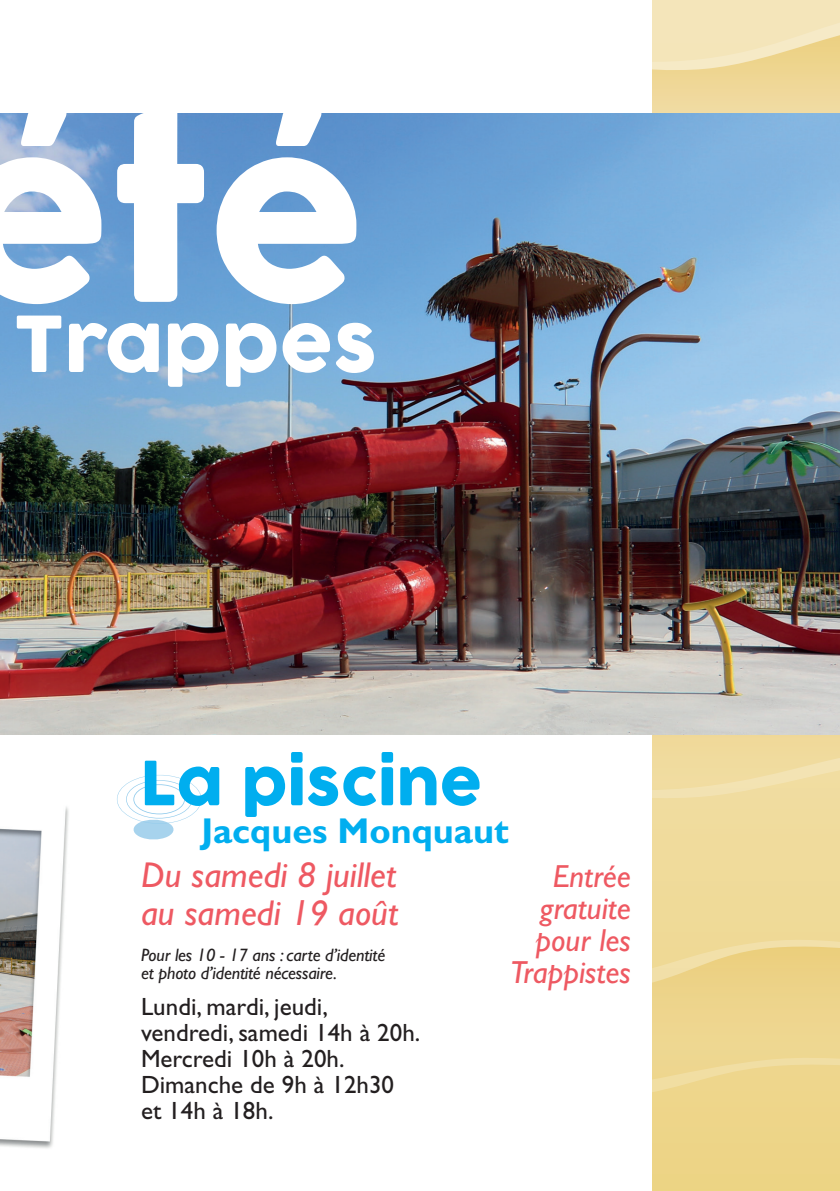
<style>
.page{position:relative;width:840px;height:1191px;background:#fff}
.page>*{position:absolute;margin:0;border:0;box-sizing:border-box;transform-origin:0 0}
.t1{font:60px "COCOGOOSE";color:#00aeef}
.t2{font:italic 36px/38px "Gill Sans Std";color:#ee5962}
.t3{font:700 36px "Gill Sans Std";color:#00aeef}
.t4{font:italic 32px/32px "Gill Sans Std";color:#ee5962;text-align:right}
.t5{font:25px/26px "Gill Sans Std";color:#231f20}
.t6{font:italic 18px/18px "Gill Sans Std";letter-spacing:-.01em;color:#231f20}
</style>
<div class="page">
<svg style="left:652px;top:0;width:187px;height:1191px;background:#eed892"></svg>
<svg style="left:652px;top:12px;width:187px;height:101px;background:#f1dea8"></svg>
<svg style="left:652px;top:734px;width:187px;height:94px;background:#f0dba0"></svg>
<svg style="left:652px;top:896px;width:187px;height:203px;background:#eed690"></svg>
<img style="left:0;top:113px;width:839px;height:621px">
<svg style="left:0;top:307px;width:373px;height:80px"></svg>
<svg style="left:0;top:113px;width:356px;height:191px"></svg>
<svg style="left:117px;top:775px;width:84px;height:65px"></svg>
<img style="left:0;top:807px;width:69px;height:341px">
<h1 class="t1" style="left:141px;top:738px;width:342px">La piscine</h1>
<h2 class="t3" style="left:201px;top:810px;width:309px">Jacques Monquaut</h2>
<h2 class="t2" style="left:141px;top:855px;width:259px">Du samedi 8 juillet au samedi 19 août</h2>
<p class="t6" style="left:141px;top:945px;width:245px">Pour les 10 - 17 ans : carte d’identité et photo d’identité nécessaire.</p>
<p class="t5" style="left:141px;top:993px;width:280px">Lundi, mardi, jeudi, vendredi, samedi 14h à 20h.<br>Mercredi 10h à 20h.<br>Dimanche de 9h à 12h30 et 14h à 18h.</p>
<p class="t4" style="left:510px;top:861px;width:122px">Entrée gratuite pour les<br>Trappistes</p>
</div>
